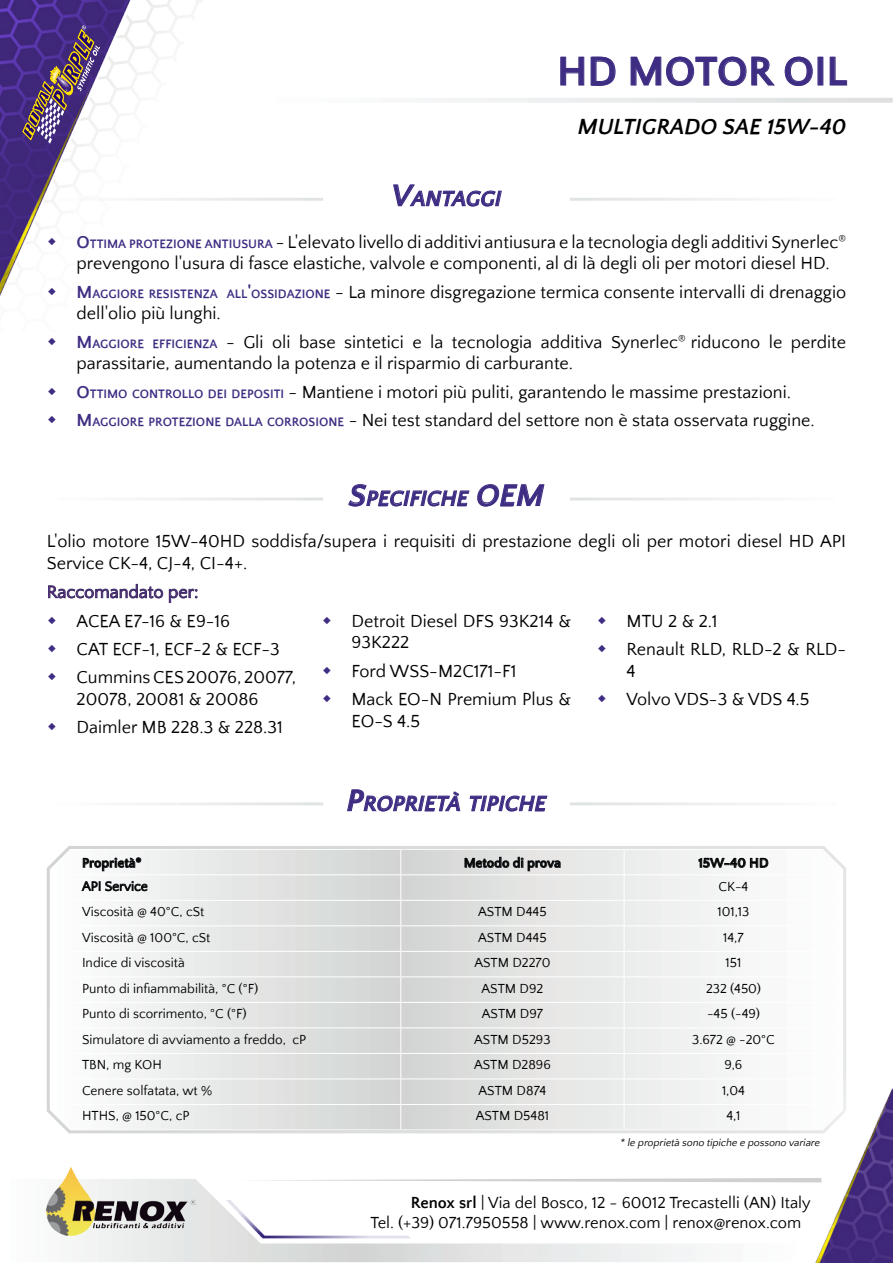
<style>
.page{position:relative;width:893px;height:1263px;background:#fff}
.page>*{position:absolute;margin:0;border:0;box-sizing:border-box;transform-origin:0 0}
.t1{font:700 42px "Quattrocento Sans";color:#3f2d83}
.t2{font:italic 700 22.5px "Quattrocento Sans";color:#000}
.t3{font:italic 700 22.05px "Quattrocento Sans";color:#3f2d83}
.t4{font:18px/28.3px "Quattrocento Sans";color:#000}
.t5{font:18px "Quattrocento Sans";color:#502872}
.t6{font:16.5px/19.8px "Quattrocento Sans";color:#000}
.t7{font:13.5px "Quattrocento Sans";color:#000}
.t8{font:700 13.5px "Quattrocento Sans";color:#000}
.t9{font:italic 10.5px "Quattrocento Sans";color:#000}
.s1{font-size:31.5px}
.s2{font-weight:700;color:#3f2d83}
.s3{font-weight:700;font-size:12.6px;color:#3f2d83}
.s4{font-weight:700}
</style>
<div class="page">
<svg style="left:46px;top:1180px;width:753px;height:82px"></svg>
<svg style="left:235px;top:1178px;width:580px;height:4px"></svg>
<img style="left:47px;top:1166px;width:149px;height:70px">
<svg style="left:445px;top:98px;width:448px;height:5px"></svg>
<svg style="left:216px;top:198px;width:107px;height:3px"></svg>
<svg style="left:570px;top:198px;width:184px;height:3px"></svg>
<img style="left:0;top:0;width:216px;height:296px">
<svg style="left:393px;top:185px;width:109px;height:21px"></svg>
<svg style="left:21px;top:25px;width:79px;height:119px;background:#735d87"></svg>
<img style="left:815px;top:1088px;width:78px;height:175px">
<img style="left:226px;top:1201px;width:188px;height:39px">
<svg style="left:140px;top:802px;width:183px;height:3px"></svg>
<svg style="left:570px;top:802px;width:184px;height:3px"></svg>
<svg style="left:347px;top:789px;width:113px;height:22px"></svg>
<svg style="left:470px;top:796px;width:77px;height:15px"></svg>
<svg style="left:46px;top:846px;width:802px;height:289px"></svg>
<svg style="left:560px;top:57px;width:24px;height:28px"></svg>
<svg style="left:591px;top:57px;width:24px;height:29px"></svg>
<svg style="left:631px;top:57px;width:144px;height:29px"></svg>
<svg style="left:785px;top:57px;width:28px;height:29px"></svg>
<svg style="left:830px;top:57px;width:17px;height:28px"></svg>
<svg style="left:140px;top:498px;width:183px;height:2px"></svg>
<svg style="left:570px;top:498px;width:184px;height:2px"></svg>
<svg style="left:348px;top:484px;width:121px;height:22px"></svg>
<svg style="left:477px;top:484px;width:67px;height:22px"></svg>
<svg style="left:48px;top:584px;width:115px;height:15px"></svg>
<svg style="left:169px;top:589px;width:29px;height:14px"></svg>
<svg style="left:48px;top:237px;width:8px;height:8px"></svg>
<svg style="left:48px;top:287px;width:8px;height:8px"></svg>
<h1 class="t1" style="left:557px;top:49px;width:292px">HD MOTOR OIL</h1>
<p class="t3" style="left:392px;top:187px;width:111px"><span class="s1">V</span>ANTAGGI</p>
<p class="t2" style="left:578px;top:115px;width:270px">MULTIGRADO SAE 15W-40</p>
<p class="t4" style="left:77px;top:232px;width:771px;line-height:21.6px"><span class="s2">O</span><span class="s3">TTIMA PROTEZIONE ANTIUSURA</span> - L'elevato livello di additivi antiusura e la tecnologia degli additivi Synerlec<sup>® </sup>prevengono l'usura di fasce elastiche, valvole e componenti, al di là degli oli per motori diesel HD.</p>
<p class="t4" style="left:77px;top:282px;width:771px;line-height:21.6px"><span class="s2">M</span><span class="s3">AGGIORE RESISTENZA ALL</span><span class="s2">'</span><span class="s3">OSSIDAZIONE</span> - La minore disgregazione termica consente intervalli di drenaggio dell'olio più lunghi.</p>
<p class="t4" style="left:77px;top:332px;width:771px;line-height:21.6px"><span class="s2">M</span><span class="s3">AGGIORE EFFICIENZA</span> - Gli oli base sintetici e la tecnologia additiva Synerlec<sup>®</sup> riducono le perdite parassitarie, aumentando la potenza e il risparmio di carburante.</p>
<p class="t4" style="left:77px;top:378px;width:740px"><span class="s2">O</span><span class="s3">TTIMO CONTROLLO DEI DEPOSITI</span> - Mantiene i motori più puliti, garantendo le massime prestazioni.<br><span class="s2">M</span> <span class="s3">AGGIORE PROTEZIONE DALLA CORROSIONE</span> - Nei test standard del settore non è stata osservata ruggine.</p>
<p class="t3" style="left:349px;top:487px;width:197px"><span class="s1">S</span>PECIFICHE <span class="s1">OEM</span></p>
<p class="t4" style="left:47px;top:531px;width:801px;line-height:21.6px">L'olio motore 15W-40HD soddisfa/supera i requisiti di prestazione degli oli per motori diesel HD API<br>Service CK-4, CJ-4, CI-4+.</p>
<p class="t5" style="left:47px;top:582px;width:153px">Raccomandato per:</p>
<p class="t4" style="left:77px;top:607px;width:221px">ACEA E7-16 &amp; E9-16<br>CAT ECF-1, ECF-2 &amp; ECF-3<br>Cummins CES 20076, 20077,</p>
<p class="t4" style="left:77px;top:685px;width:208px">20078, 20081 &amp; 20086<br>Daimler MB 228.3 &amp; 228.31</p>
<p class="t4" style="left:352px;top:610px;width:221px;line-height:21.6px">Detroit Diesel DFS 93K214 &amp;<br>93K222</p>
<p class="t4" style="left:352px;top:657px;width:221px">Ford WSS-M2C171-F1<br>Mack EO-N Premium Plus &amp;</p>
<p class="t4" style="left:352px;top:707px;width:70px">EO-S 4.5</p>
<p class="t4" style="left:626px;top:607px;width:221px">MTU 2 &amp; 2.1<br>Renault RLD, RLD-2 &amp; RLD-</p>
<p class="t4" style="left:626px;top:657px;width:185px">4<br>Volvo VDS-3 &amp; VDS 4.5</p>
<p class="t3" style="left:347px;top:792px;width:201px"><span class="s1">P</span>ROPRIETÀ TIPICHE</p>
<p class="t8" style="left:82px;top:856px;width:61px">Proprietà*</p>
<p class="t8" style="left:464px;top:856px;width:99px">Metodo di prova</p>
<p class="t8" style="left:698px;top:856px;width:72px">15W-40 HD</p>
<p class="t7" style="left:82px;top:879px;width:67px">API Service</p>
<p class="t7" style="left:718px;top:879px;width:31px">CK-4</p>
<p class="t7" style="left:82px;top:904px;width:124px">Viscosità @ 40°C, cSt</p>
<p class="t7" style="left:478px;top:904px;width:70px">ASTM D445</p>
<p class="t7" style="left:718px;top:904px;width:33px">101,13</p>
<p class="t7" style="left:82px;top:930px;width:130px">Viscosità @ 100°C, cSt</p>
<p class="t7" style="left:478px;top:930px;width:70px">ASTM D445</p>
<p class="t7" style="left:723px;top:930px;width:22px">14,7</p>
<p class="t7" style="left:82px;top:956px;width:104px">Indice di viscosità</p>
<p class="t7" style="left:474px;top:956px;width:78px">ASTM D2270</p>
<p class="t7" style="left:726px;top:956px;width:17px">151</p>
<p class="t7" style="left:82px;top:981px;width:178px">Punto di infiammabilità, °C (°F)</p>
<p class="t7" style="left:482px;top:981px;width:63px">ASTM D92</p>
<p class="t7" style="left:706px;top:981px;width:56px">232 (450)</p>
<p class="t7" style="left:82px;top:1007px;width:166px">Punto di scorrimento, °C (°F)</p>
<p class="t7" style="left:482px;top:1007px;width:63px">ASTM D97</p>
<p class="t7" style="left:707px;top:1007px;width:54px">-45 (-49)</p>
<p class="t7" style="left:82px;top:1032px;width:226px">Simulatore di avviamento a freddo, cP</p>
<p class="t7" style="left:474px;top:1032px;width:78px">ASTM D5293</p>
<p class="t7" style="left:692px;top:1032px;width:84px">3.672 @ -20°C</p>
<p class="t7" style="left:82px;top:1058px;width:81px">TBN, mg KOH</p>
<p class="t7" style="left:474px;top:1058px;width:78px">ASTM D2896</p>
<p class="t7" style="left:725px;top:1058px;width:19px">9,6</p>
<p class="t7" style="left:82px;top:1083px;width:132px">Cenere solfatata, wt %</p>
<p class="t7" style="left:479px;top:1083px;width:69px">ASTM D874</p>
<p class="t7" style="left:722px;top:1083px;width:24px">1,04</p>
<p class="t7" style="left:82px;top:1109px;width:109px">HTHS, @ 150°C, cP</p>
<p class="t7" style="left:476px;top:1109px;width:75px">ASTM D5481</p>
<p class="t7" style="left:726px;top:1109px;width:15px">4,1</p>
<p class="t9" style="left:620px;top:1137px;width:203px">* le proprietà sono tipiche e possono variare</p>
<p class="t6" style="left:370px;top:1193px;width:442px;text-indent:40px"><span class="s4">Renox srl</span> | Via del Bosco, 12 - 60012 Trecastelli (AN) Italy<br>Tel. (+39) 071.7950558 | www.renox.com | renox@renox.com</p>
</div>
